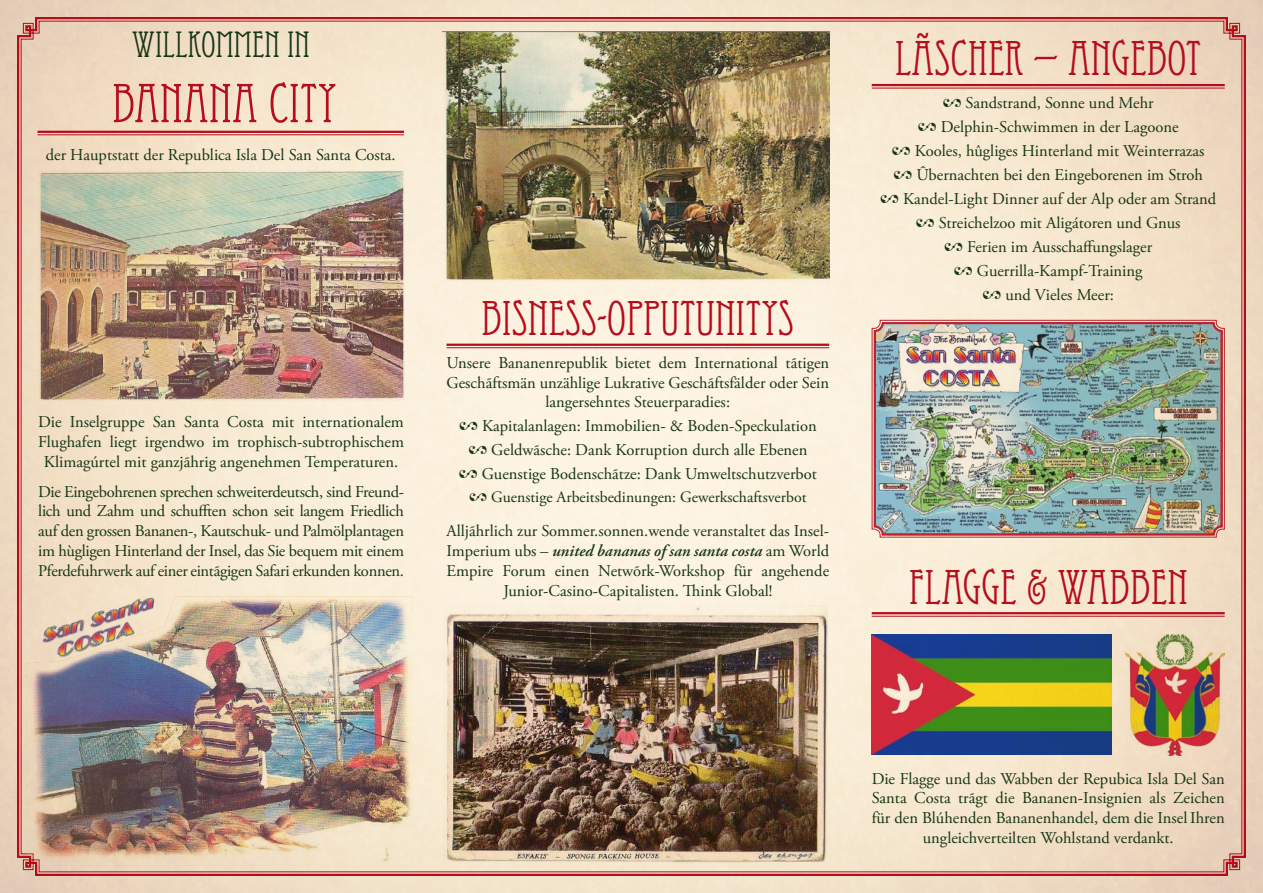
<style>
.page{position:relative;width:1263px;height:893px;background:#fff}
.page>*{position:absolute;margin:0;border:0;box-sizing:border-box;transform-origin:0 0}
.t1{font:54px "Eccentric Std";color:#b60d1c}
.t2{font:48px "Eccentric Std";color:#b60d1c}
.t3{font:36px "Eccentric Std";color:#173617}
.t4{font:16.5px/19.8px "Adobe Garamond Pro";color:#173617;text-align:center}
.t5{font:15.75px "Adobe Garamond Pro";color:#173617}
.s1{font-weight:600;font-style:italic}
</style>
<div class="page">
<img style="left:0;top:0;width:1263px;height:893px">
<h3 class="t3" style="left:132px;top:24px;width:180px">WILLKOMMEN IN</h3>
<h1 class="t1" style="left:112px;top:72px;width:226px">BANANA CITY</h1>
<p class="t4" style="left:46px;top:145px;width:351px">der Hauptstatt der Republica Isla Del San Santa Costa.</p>
<p class="t4" style="left:38px;top:413px;width:367px">Die Inselgruppe San Santa Costa mit internationalem<br>Flughafen liegt irgendwo im trophisch-subtrophischem<br>Klimagúrtel mit ganzjãhrig angenehmen Temperaturen.</p>
<p class="t4" style="left:38px;top:482px;width:367px;text-align:justify">Die Eingebohrenen sprechen schweiterdeutsch, sind Freund&shy;lich und Zahm und schufften schon seit langem Friedlich auf den grossen Bananen-, Kautschuk- und Palmölplantagen im hùgligen Hinterland der Insel, das Sie bequem mit einem Pferdefuhrwerk auf einer eintãgigen Safari erkunden konnen.</p>
<h2 class="t2" style="left:481px;top:291px;width:314px">BISNESS-OPPUTUNITYS</h2>
<p class="t4" style="left:446px;top:353px;width:384px">Unsere Bananenrepublik bietet dem International tãtigen<br>Geschãftsmän unzählige Lukrative Geschãftsfälder oder Sein langersehntes Steuerparadies:</p>
<p class="t4" style="left:459px;top:415px;width:359px;line-height:23.9px">2 Kapitalanlagen: Immobilien- &amp; Boden-Speckulation<br>2 Geldwãsche: Dank Korruption durch alle Ebenen<br>2 Guenstige Bodenschãtze: Dank Umweltschutzverbot</p>
<p class="t5" style="left:469px;top:488px;width:339px">2 Guenstige Arbeitsbedinungen: Gewerkschaftsverbot</p>
<p class="t4" style="left:446px;top:522px;width:384px">Alljãhrlich zur Sommer.sonnen.wende veranstaltet das Insel-Imperium ubs – <span class="s1">united bananas of san santa costa</span> am World Empire Forum einen Netwõrk-Workshop für angehende Junior-Casino-Capitalisten. Think Global!</p>
<h2 class="t2" style="left:895px;top:31px;width:308px">LÃSCHER – ANGEBOT</h2>
<p class="t4" style="left:880px;top:91px;width:338px;line-height:24px">2 Sandstrand, Sonne und Mehr<br>2 Delphin-Schwimmen in der Lagoone<br>2 Kooles, hûgliges Hinterland mit Weinterrazas<br>2 Ûbernachten bei den Eingeborenen im Stroh<br>2 Kandel-Light Dinner auf der Alp oder am Strand 2 Streichelzoo mit Aligátoren und Gnus<br>2 Ferien im Ausschaffungslager<br>2 Guerrilla-Kampf-Training<br>2 und Vieles Meer:</p>
<h2 class="t2" style="left:908px;top:559px;width:281px">FLAGGE &amp; WABBEN</h2>
<p class="t4" style="left:872px;top:769px;width:354px">Die Flagge und das Wabben der Repubica Isla Del San Santa Costa trãgt die Bananen-Insignien als Zeichen für den Blúhenden Bananenhandel, dem die Insel Ihren ungleichverteilten Wohlstand verdankt.</p>
</div>
